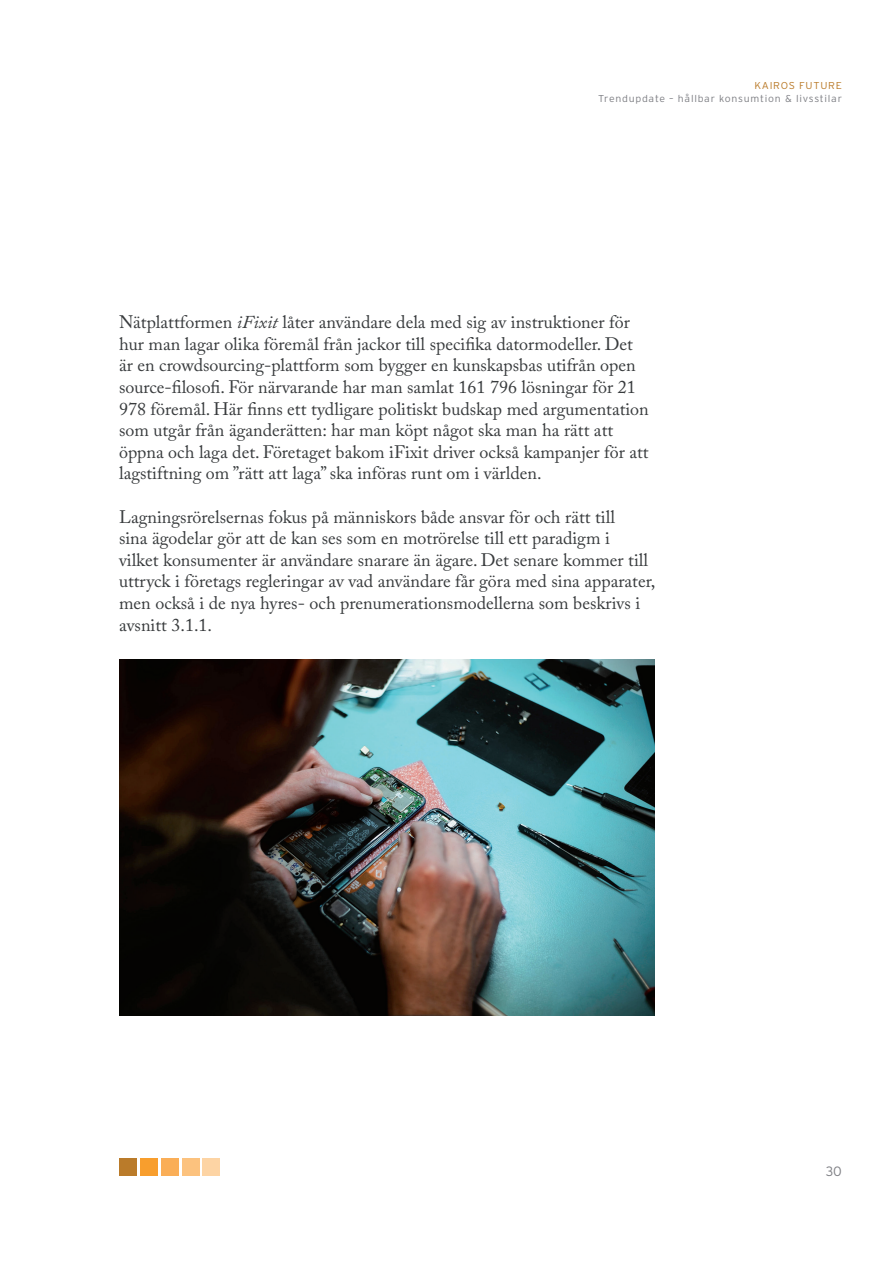
<style>
.page{position:relative;width:893px;height:1263px;background:#fff}
.page>*{position:absolute;margin:0;border:0;box-sizing:border-box;transform-origin:0 0}
.t1{font:18px/21.6px "Adobe Caslon Pro";color:#383b3d}
.t2{font:300 13.5px "Interstate";color:#7e7f84}
.t3{font:300 10.05px "Interstate";letter-spacing:.07em;color:#7e7f84;scale:1.05 1}
.t4{font:300 10.05px "Interstate";letter-spacing:.07em;color:#ba7b2a;scale:1.05 1}
.s1{font-style:italic}
</style>
<div class="page">
<div style="left:119px;top:1159px;width:17px;height:17px;background:#ba7b2a"></div>
<div style="left:140px;top:1159px;width:17px;height:17px;background:#f89e2d"></div>
<div style="left:161px;top:1159px;width:17px;height:17px;background:#faae57"></div>
<div style="left:182px;top:1159px;width:17px;height:17px;background:#fcc27e"></div>
<div style="left:203px;top:1159px;width:17px;height:17px;background:#fdd4a4"></div>
<img style="left:119px;top:659px;width:535px;height:357px">
<p class="t4" style="left:754px;top:79px;width:85px">KAIROS FUTURE</p>
<p class="t3" style="left:598px;top:92px;width:234px">Trendupdate – hållbar konsumtion &amp; livsstilar</p>
<p class="t1" style="left:119px;top:311px;width:531px">Nätplattformen <span class="s1">iFixit</span> låter användare dela med sig av instruktioner för hur man lagar olika föremål från jackor till specifika datormodeller. Det är en crowdsourcing-plattform som bygger en kunskapsbas utifrån open source-filosofi. För närvarande har man samlat 161 796 lösningar för 21<br>978 föremål. Här finns ett tydligare politiskt budskap med argumentation som utgår från äganderätten: har man köpt något ska man ha rätt att öppna och laga det. Företaget bakom iFixit driver också kampanjer för att lagstiftning om ”rätt att laga” ska införas runt om i världen.</p>
<p class="t1" style="left:119px;top:506px;width:538px">Lagningsrörelsernas fokus på människors både ansvar för och rätt till<br>sina ägodelar gör att de kan ses som en motrörelse till ett paradigm i<br>vilket konsumenter är användare snarare än ägare. Det senare kommer till uttryck i företags regleringar av vad användare får göra med sina apparater, men också i de nya hyres- och prenumerationsmodellerna som beskrivs i avsnitt 3.1.1.</p>
<p class="t2" style="left:826px;top:1163px;width:18px">30</p>
</div>
